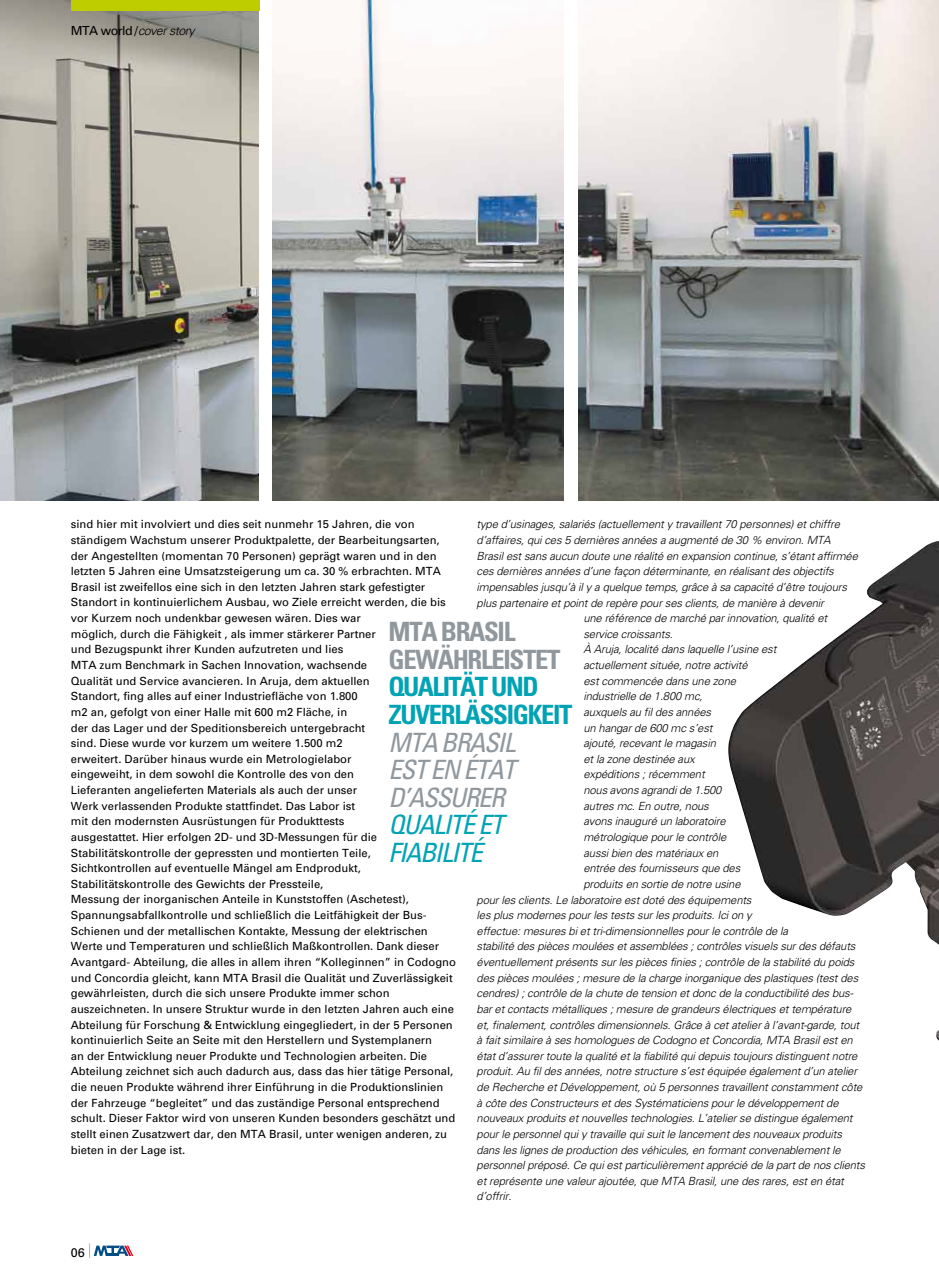
<style>
.page{position:relative;width:939px;height:1276px;background:#fff}
.page>*{position:absolute;margin:0;border:0;box-sizing:border-box;transform-origin:0 0}
.t1{font:italic condensed 26.62px/27.5px "Univers";letter-spacing:-.05em;color:#90989e;text-align:justify}
.t2{font:700 condensed 26.62px/27.5px "Univers";letter-spacing:-.05em;color:#00a3b4}
.t3{font:700 condensed 26.62px/27.5px "Univers";letter-spacing:-.05em;color:#90989e}
.t4{font:italic condensed 26.62px/27.5px "Univers";letter-spacing:-.05em;color:#00a3b4}
.t5{font:italic 300 12.5px "Univers";letter-spacing:-.04em;color:#000}
.t6{font:12.5px "Univers";color:#000}
.t7{font:11.25px/15.6px "Univers";color:#000}
.t8{font:italic 300 11.25px "Univers";letter-spacing:-.015em;color:#000}
.s1{font-weight:400;font-style:normal}
</style>
<div class="page">
<img style="left:0;top:0;width:259px;height:501px">
<div style="left:71px;top:0;width:189px;height:11px;background:#bdcd00"></div>
<svg style="left:89px;top:1243px;width:44px;height:15px"></svg>
<img style="left:728px;top:541px;width:211px;height:499px">
<img style="left:579px;top:0;width:360px;height:501px">
<img style="left:273px;top:0;width:290px;height:501px">
<p class="t5" style="left:71px;top:23px;width:125px"><span class="s1">MTA world /</span>cover story</p>
<p class="t8" style="left:477px;top:517px;width:365px">type d’usinages, salariés (actuellement y travaillent 70 personnes) et chiffre</p>
<p class="t8" style="left:477px;top:533px;width:356px">d’affaires, qui ces 5 dernières années a augmenté de 30 % environ. MTA</p>
<p class="t8" style="left:477px;top:549px;width:383px">Brasil est sans aucun doute une réalité en expansion continue, s’étant affirmée</p>
<p class="t8" style="left:477px;top:564px;width:359px">ces dernières années d’une façon déterminante, en réalisant des objectifs</p>
<p class="t8" style="left:477px;top:580px;width:372px">impensables jusqu’à il y a quelque temps, grâce à sa capacité d’être toujours</p>
<p class="t8" style="left:477px;top:596px;width:349px">plus partenaire et point de repère pour ses clients, de manière à devenir</p>
<p class="t8" style="left:583px;top:611px;width:245px">une référence de marché par innovation, qualité et</p>
<p class="t8" style="left:583px;top:627px;width:91px">service croissants.</p>
<p class="t8" style="left:583px;top:642px;width:194px">À Aruja, localité dans laquelle l’usine est</p>
<p class="t8" style="left:583px;top:658px;width:166px">actuellement située, notre activité</p>
<p class="t8" style="left:583px;top:674px;width:154px">est commencée dans une zone</p>
<p class="t8" style="left:583px;top:689px;width:121px">industrielle de 1.800 mc,</p>
<p class="t8" style="left:583px;top:705px;width:129px">auxquels au fil des années</p>
<p class="t8" style="left:583px;top:721px;width:131px">un hangar de 600 mc s’est</p>
<p class="t8" style="left:583px;top:736px;width:134px">ajouté, recevant le magasin</p>
<p class="t8" style="left:583px;top:752px;width:113px">et la zone destinée aux</p>
<p class="t8" style="left:583px;top:767px;width:123px">expéditions ; récemment</p>
<p class="t8" style="left:583px;top:783px;width:140px">nous avons agrandi de 1.500</p>
<p class="t8" style="left:583px;top:799px;width:127px">autres mc. En outre, nous</p>
<p class="t8" style="left:583px;top:814px;width:144px">avons inauguré un laboratoire</p>
<p class="t8" style="left:583px;top:830px;width:144px">métrologique pour le contrôle</p>
<p class="t8" style="left:583px;top:846px;width:137px">aussi bien des matériaux en</p>
<p class="t8" style="left:583px;top:861px;width:158px">entrée des fournisseurs que des</p>
<p class="t8" style="left:583px;top:877px;width:159px">produits en sortie de notre usine</p>
<p class="t8" style="left:477px;top:892px;width:277px">pour les clients. Le laboratoire est doté des équipements</p>
<p class="t8" style="left:477px;top:908px;width:277px">les plus modernes pour les tests sur les produits. Ici on y</p>
<p class="t8" style="left:477px;top:924px;width:313px">effectue: mesures bi et tri-dimensionnelles pour le contrôle de la</p>
<p class="t8" style="left:477px;top:939px;width:381px">stabilité des pièces moulées et assemblées ; contrôles visuels sur des défauts</p>
<p class="t8" style="left:477px;top:955px;width:379px">éventuellement présents sur les pièces finies ; contrôle de la stabilité du poids</p>
<p class="t8" style="left:477px;top:971px;width:383px">des pièces moulées ; mesure de la charge inorganique des plastiques (test des</p>
<p class="t8" style="left:477px;top:986px;width:378px">cendres) ; contrôle de la chute de tension et donc de la conductibilité des bus-</p>
<p class="t8" style="left:477px;top:1002px;width:376px">bar et contacts métalliques ; mesure de grandeurs électriques et température</p>
<p class="t8" style="left:477px;top:1017px;width:384px">et, finalement, contrôles dimensionnels. Grâce à cet atelier à l’avant-garde, tout</p>
<p class="t8" style="left:477px;top:1033px;width:378px">à fait similaire à ses homologues de Codogno et Concordia, MTA Brasil est en</p>
<p class="t8" style="left:477px;top:1049px;width:382px">état d’assurer toute la qualité et la fiabilité qui depuis toujours distinguent notre</p>
<p class="t8" style="left:477px;top:1064px;width:382px">produit. Au fil des années, notre structure s’est équipée également d’un atelier</p>
<p class="t8" style="left:477px;top:1080px;width:387px">de Recherche et Développement, où 5 personnes travaillent constamment côte</p>
<p class="t8" style="left:477px;top:1096px;width:364px">à côte des Constructeurs et des Systématiciens pour le développement de</p>
<p class="t8" style="left:477px;top:1111px;width:378px">nouveaux produits et nouvelles technologies. L’atelier se distingue également</p>
<p class="t8" style="left:477px;top:1127px;width:367px">pour le personnel qui y travaille qui suit le lancement des nouveaux produits</p>
<p class="t8" style="left:477px;top:1142px;width:366px">dans les lignes de production des véhicules, en formant convenablement le</p>
<p class="t8" style="left:477px;top:1158px;width:390px">personnel préposé. Ce qui est particulièrement apprécié de la part de nos clients</p>
<p class="t8" style="left:477px;top:1174px;width:369px">et représente une valeur ajoutée, que MTA Brasil, une des rares, est en état</p>
<p class="t8" style="left:477px;top:1189px;width:36px">d’offrir.</p>
<p class="t7" style="left:71px;top:516px;width:387px">sind hier mit involviert und dies seit nunmehr 15 Jahren, die von ständigem Wachstum unserer Produktpalette, der Bearbeitungsarten, der Angestellten (momentan 70 Personen) geprägt waren und in den letzten 5 Jahren eine Umsatzsteigerung um ca. 30 % erbrachten. MTA Brasil ist zweifellos eine sich in den letzten Jahren stark gefestigter Standort in kontinuierlichem Ausbau, wo Ziele erreicht werden, die bis vor Kurzem noch undenkbar gewesen wären. Dies war<br>möglich, durch die Fähigkeit , als immer stärkerer Partner<br>und Bezugspunkt ihrer Kunden aufzutreten und lies<br>MTA zum Benchmark in Sachen Innovation, wachsende<br>Qualität und Service avancieren. In Aruja, dem aktuellen<br>Standort, fing alles auf einer Industriefläche von 1.800<br>m2 an, gefolgt von einer Halle mit 600 m2 Fläche, in<br>der das Lager und der Speditionsbereich untergebracht<br>sind. Diese wurde vor kurzem um weitere 1.500 m2<br>erweitert. Darüber hinaus wurde ein Metrologielabor<br>eingeweiht, in dem sowohl die Kontrolle des von den<br>Lieferanten angelieferten Materials als auch der unser<br>Werk verlassenden Produkte stattfindet. Das Labor ist<br>mit den modernsten Ausrüstungen für Produkttests<br>ausgestattet. Hier erfolgen 2D- und 3D-Messungen für die Stabilitätskontrolle der gepressten und montierten Teile,<br>Sichtkontrollen auf eventuelle Mängel am Endprodukt, Stabilitätskontrolle des Gewichts der Pressteile,<br>Messung der inorganischen Anteile in Kunststoffen (Aschetest), Spannungsabfallkontrolle und schließlich die Leitfähigkeit der Bus-Schienen und der metallischen Kontakte, Messung der elektrischen Werte und Temperaturen und schließlich Maßkontrollen. Dank dieser Avantgard- Abteilung, die alles in allem ihren “Kolleginnen” in Codogno und Concordia gleicht, kann MTA Brasil die Qualität und Zuverlässigkeit gewährleisten, durch die sich unsere Produkte immer schon auszeichneten. In unsere Struktur wurde in den letzten Jahren auch eine Abteilung für Forschung &amp; Entwicklung eingegliedert, in der 5 Personen kontinuierlich Seite an Seite mit den Herstellern und Systemplanern<br>an der Entwicklung neuer Produkte und Technologien arbeiten. Die Abteilung zeichnet sich auch dadurch aus, dass das hier tätige Personal, die neuen Produkte während ihrer Einführung in die Produktionslinien der Fahrzeuge “begleitet” und das zuständige Personal entsprechend schult. Dieser Faktor wird von unseren Kunden besonders geschätzt und stellt einen Zusatzwert dar, den MTA Brasil, unter wenigen anderen, zu bieten in der Lage ist.</p>
<h1 class="t3" style="left:389px;top:618px;width:173px">MTA BRASIL<br>GEWÄHRLEISTET</h1>
<h1 class="t2" style="left:389px;top:673px;width:185px">QUALITÄT UND<br>ZUVERLÄSSIGKEIT</h1>
<h1 class="t1" style="left:389px;top:727px;width:129px">MTA BRASIL EST EN ÉTAT D’ASSURER</h1>
<h1 class="t4" style="left:389px;top:810px;width:117px">QUALITÉ ET<br>FIABILITÉ</h1>
<p class="t6" style="left:71px;top:1244px;width:15px">06</p>
</div>
